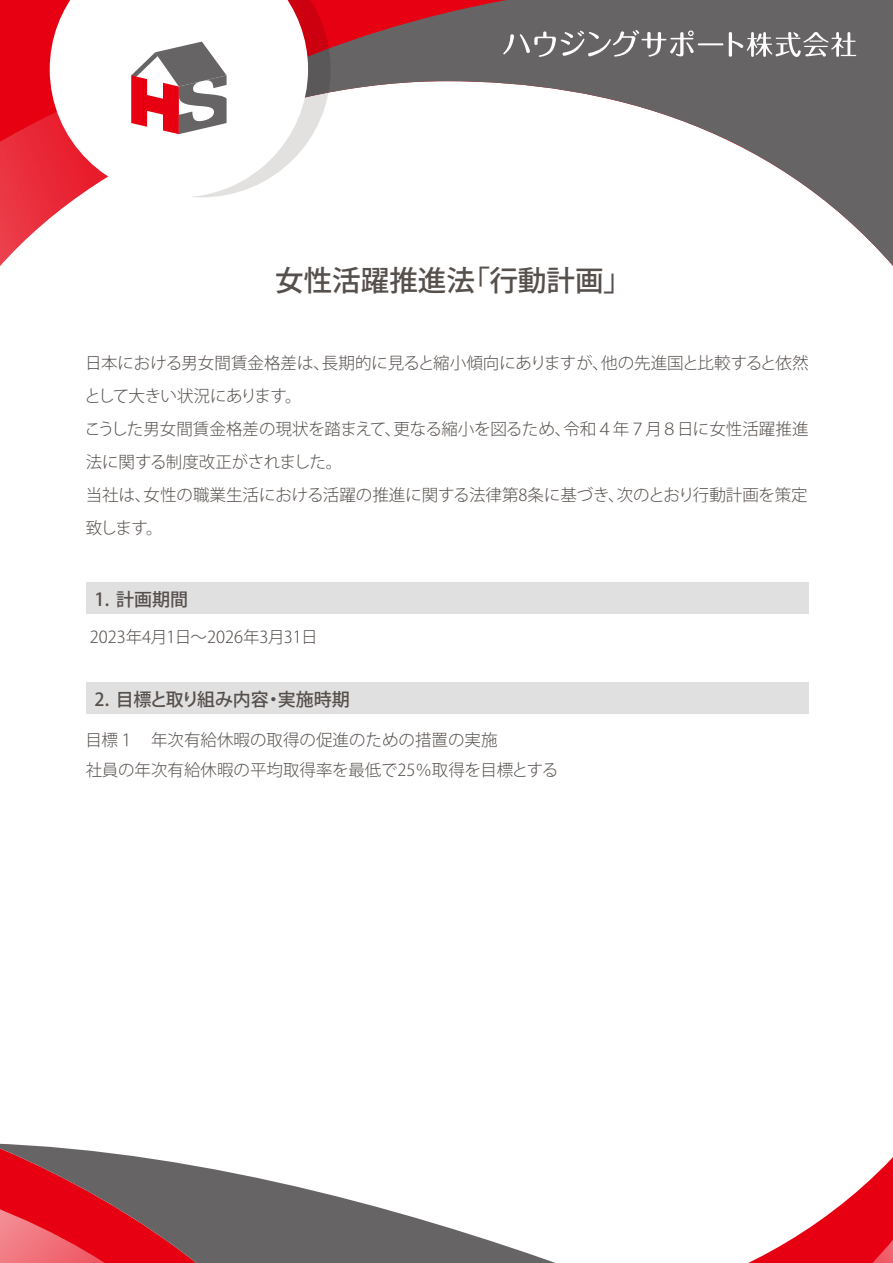
<style>
.page{position:relative;width:893px;height:1263px;background:#fff}
.page>*{position:absolute;margin:0;border:0;box-sizing:border-box;transform-origin:0 0}
.t1{font:500 28.5px "Koz Go Pr 6 N";color:#56504d}
.t2{font:500 18px "Koz Go Pr 6 N";letter-spacing:-.005em;color:#56504d}
.t3{font:300 16.5px/33px "Koz Go Pr 6 N";color:#56504d}
</style>
<div class="page">
<svg style="left:323px;top:1193px;width:233px;height:70px;fill:#666464"></svg>
<svg style="left:0;top:1143px;width:323px;height:120px"></svg>
<svg style="left:748px;top:1157px;width:145px;height:106px"></svg>
<svg style="left:0;top:0;width:78px;height:266px"></svg>
<svg style="left:196px;top:0;width:697px;height:266px"></svg>
<svg style="left:308px;top:0;width:23px;height:197px"></svg>
<svg style="left:50px;top:0;width:258px;height:197px"></svg>
<svg style="left:131px;top:42px;width:96px;height:92px"></svg>
<svg style="left:503px;top:30px;width:191px;height:27px;background:#838181"></svg>
<hr style="left:698px;top:43px;width:25px;height:2px;background:#fff">
<svg style="left:729px;top:32px;width:127px;height:25px"></svg>
<div style="left:86px;top:583px;width:723px;height:31px;background:#e0e0e0"></div>
<div style="left:86px;top:682px;width:723px;height:31px;background:#e0e0e0"></div>
<h1 class="t1" style="left:275px;top:264px;width:358px">女性活躍推進法「行動計画」</h1>
<p class="t3" style="left:84px;top:347px;width:726px">日本における男女間賃金格差は、長期的に見ると縮小傾向にありますが、他の先進国と比較すると依然として大きい状況にあります。<br>こうした男女間賃金格差の現状を踏まえて、更なる縮小を図るため、令和４年７月８日に女性活躍推進法に関する制度改正がされました。<br>当社は、女性の職業生活における活躍の推進に関する法律第8条に基づき、次のとおり行動計画を策定致します。</p>
<p class="t2" style="left:95px;top:589px;width:95px">1. 計画期間</p>
<p class="t3" style="left:90px;top:621px;width:229px">2023年4月1日～2026年3月31日</p>
<p class="t2" style="left:95px;top:689px;width:257px">2. 目標と取り組み内容・実施時期</p>
<p class="t3" style="left:85px;top:725px;width:474px;line-height:30px">目標１　年次有給休暇の取得の促進のための措置の実施<br>社員の年次有給休暇の平均取得率を最低で25％取得を目標とする</p>
</div>
